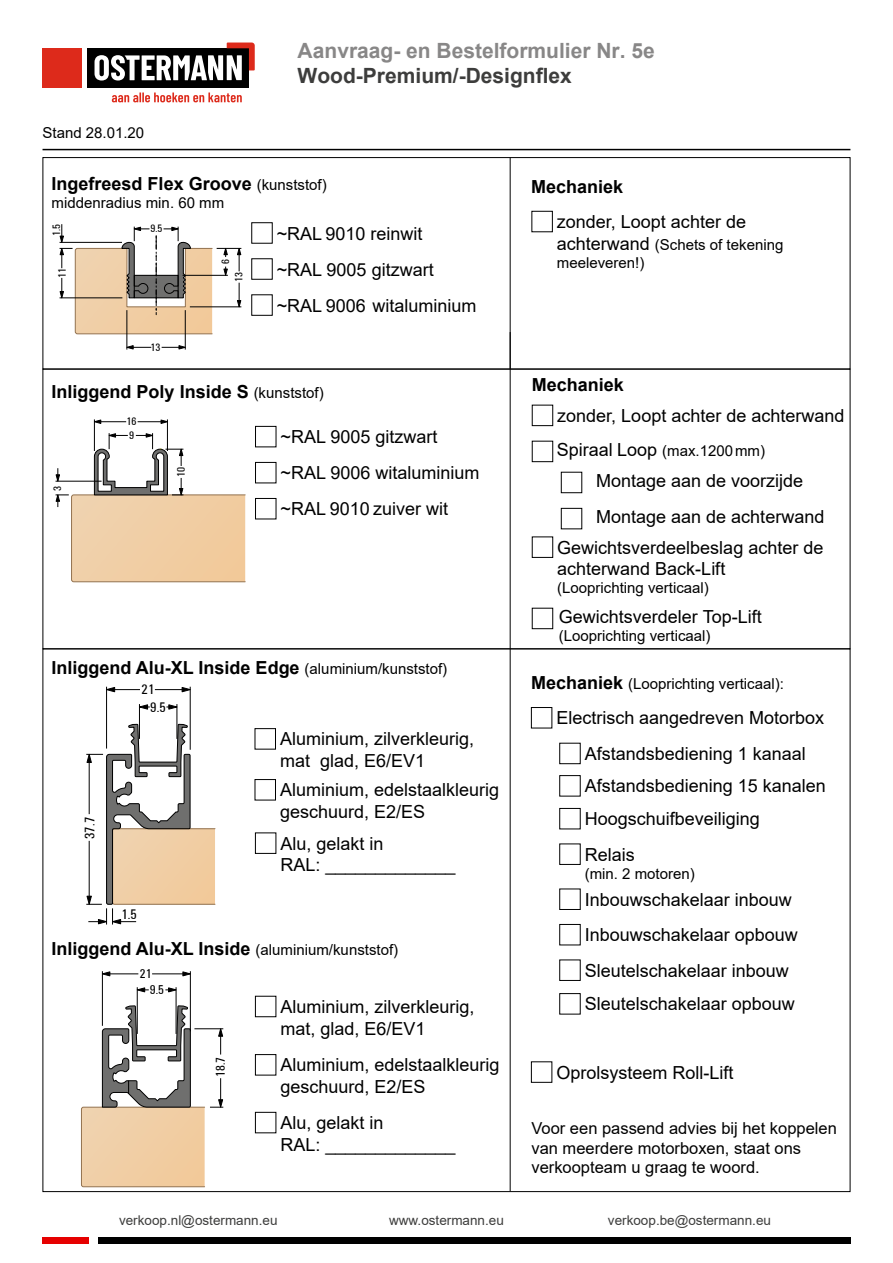
<style>
.page{position:relative;width:893px;height:1263px;background:#fff}
.page>*{position:absolute;margin:0;border:0;box-sizing:border-box;transform-origin:0 0}
.t1{font:700 21px "Arial";color:#888787}
.t2{font:700 21px "Arial";color:#3d3d3c}
.t3{font:18px/21.6px "Arial";color:#000}
.t4{font:700 18px "Arial";color:#000}
.t5{font:16.5px/19.8px "Arial";color:#000}
.t6{font:15px/18px "Arial";color:#000}
.t7{font:14.25px/17.4px "OSTERMANN Cond";color:#000}
.t8{font:13.5px "Arial";color:#3d3d3c}
.t9{font:13.2px/16px "OSTERMANN Cond";color:#000}
.t10{font:11.25px "OSTERMANN Cond";color:#000}
.t11{font:11.1px "OSTERMANN Cond";color:#000}
.s1{font-weight:400;font-size:15px}
.s2{font-size:18px}
.s3{font-weight:700;font-size:18px}
</style>
<div class="page">
<hr style="left:43px;top:149px;width:807px;height:1px;background:#000">
<div style="left:43px;top:1237px;width:46px;height:7px;background:#e60000"></div>
<div style="left:98px;top:1237px;width:752px;height:7px;background:#000"></div>
<svg style="left:112px;top:93px;width:130px;height:9px"></svg>
<div style="left:43px;top:48px;width:39px;height:39px;background:#dd2a1b"></div>
<div style="left:87px;top:48px;width:162px;height:39px;background:#000"></div>
<svg style="left:95px;top:43px;width:160px;height:38px"></svg>
<div style="left:255px;top:728px;width:21px;height:21px;border:1px solid #000"></div>
<div style="left:255px;top:779px;width:21px;height:21px;border:1px solid #000"></div>
<svg style="left:86px;top:686px;width:129px;height:238px"></svg>
<hr style="left:139px;top:704px;width:1px;height:35px;background:#000">
<hr style="left:177px;top:704px;width:1px;height:35px;background:#000">
<div style="left:255px;top:996px;width:21px;height:21px;border:1px solid #000"></div>
<div style="left:255px;top:1054px;width:21px;height:21px;border:1px solid #000"></div>
<svg style="left:81px;top:971px;width:142px;height:217px"></svg>
<hr style="left:137px;top:987px;width:1px;height:47px;background:#000">
<hr style="left:176px;top:987px;width:1px;height:47px;background:#000">
<hr style="left:510px;top:332px;width:1px;height:859px;background:#000">
<div style="left:255px;top:426px;width:21px;height:21px;border:1px solid #000"></div>
<div style="left:255px;top:462px;width:21px;height:21px;border:1px solid #000"></div>
<div style="left:255px;top:498px;width:21px;height:21px;border:1px solid #000"></div>
<div style="left:532px;top:405px;width:21px;height:21px;border:1px solid #000"></div>
<div style="left:532px;top:441px;width:21px;height:21px;border:1px solid #000"></div>
<div style="left:532px;top:608px;width:21px;height:21px;border:1px solid #000"></div>
<svg style="left:55px;top:433px;width:190px;height:150px"></svg>
<svg style="left:138px;top:419px;width:29px;height:5px"></svg>
<svg style="left:95px;top:419px;width:31px;height:5px"></svg>
<hr style="left:94px;top:419px;width:1px;height:32px;background:#000">
<hr style="left:167px;top:419px;width:1px;height:32px;background:#000">
<div style="left:532px;top:536px;width:21px;height:22px;border:1px solid #000"></div>
<div style="left:531px;top:707px;width:21px;height:21px;border:1px solid #000"></div>
<div style="left:559px;top:743px;width:22px;height:21px;border:1px solid #000"></div>
<div style="left:559px;top:808px;width:22px;height:21px;border:1px solid #000"></div>
<div style="left:559px;top:843px;width:22px;height:22px;border:1px solid #000"></div>
<div style="left:559px;top:888px;width:22px;height:22px;border:1px solid #000"></div>
<div style="left:559px;top:924px;width:22px;height:21px;border:1px solid #000"></div>
<div style="left:559px;top:959px;width:22px;height:22px;border:1px solid #000"></div>
<div style="left:531px;top:1061px;width:21px;height:22px;border:1px solid #000"></div>
<div style="left:559px;top:775px;width:22px;height:21px;border:1px solid #000"></div>
<div style="left:559px;top:993px;width:22px;height:21px;border:1px solid #000"></div>
<div style="left:43px;top:157px;width:807px;height:212px;border:1px solid #000"></div>
<hr style="left:510px;top:157px;width:1px;height:212px;background:#000">
<div style="left:251px;top:258px;width:22px;height:22px;border:1px solid #000"></div>
<div style="left:531px;top:211px;width:22px;height:21px;border:1px solid #000"></div>
<svg style="left:126px;top:345px;width:25px;height:5px"></svg>
<svg style="left:162px;top:345px;width:23px;height:5px"></svg>
<hr style="left:185px;top:310px;width:1px;height:40px;background:#000">
<hr style="left:127px;top:310px;width:1px;height:40px;background:#000">
<svg style="left:59px;top:224px;width:183px;height:111px"></svg>
<hr style="left:60px;top:242px;width:62px;height:1px;background:#000">
<div style="left:255px;top:832px;width:21px;height:22px;border:1px solid #000"></div>
<div style="left:255px;top:1112px;width:21px;height:21px;border:1px solid #000"></div>
<div style="left:561px;top:472px;width:21px;height:21px;border:1px solid #000"></div>
<div style="left:561px;top:508px;width:21px;height:21px;border:1px solid #000"></div>
<p class="t6" style="left:43px;top:124px;width:103px">Stand 28.01.20</p>
<p class="t1" style="left:298px;top:36px;width:359px">Aanvraag- en Bestelformulier Nr. 5e</p>
<p class="t2" style="left:298px;top:61px;width:276px">Wood-Premium/-Designflex</p>
<p class="t4" style="left:52px;top:171px;width:277px">Ingefreesd Flex Groove <span class="s1">(kunststof)</span></p>
<p class="t6" style="left:52px;top:193px;width:174px">middenradius min. 60 mm</p>
<p class="t11" style="left:50px;top:236px;width:13px;rotate:-90deg">1.5</p>
<p class="t11" style="left:56px;top:278px;width:11px;rotate:-90deg">11</p>
<p class="t11" style="left:150px;top:223px;width:13px">9.5</p>
<p class="t11" style="left:151px;top:341px;width:11px">13</p>
<p class="t11" style="left:219px;top:264px;width:6px;rotate:-90deg">6</p>
<p class="t11" style="left:233px;top:282px;width:11px;rotate:-90deg">13</p>
<p class="t3" style="left:277px;top:222px;width:147px">~RAL 9010 reinwit</p>
<p class="t3" style="left:277px;top:251px;width:201px;line-height:36.2px">~RAL 9005 gitzwart ~RAL 9006 witaluminium</p>
<p class="t4" style="left:52px;top:378px;width:274px">Inliggend Poly Inside S <span class="s1">(kunststof)</span></p>
<p class="t10" style="left:51px;top:491px;width:7px;rotate:-90deg">3</p>
<p class="t10" style="left:127px;top:415px;width:12px">16</p>
<p class="t10" style="left:129px;top:429px;width:7px">9</p>
<p class="t10" style="left:175px;top:477px;width:12px;rotate:-90deg">10</p>
<p class="t3" style="left:281px;top:426px;width:158px">~RAL 9005 gitzwart</p>
<p class="t3" style="left:281px;top:455px;width:200px;line-height:36.2px">~RAL 9006 witaluminium ~RAL 9010 zuiver wit</p>
<p class="t4" style="left:52px;top:655px;width:397px">Inliggend Alu-XL Inside Edge <span class="s1">(aluminium/kunststof)</span></p>
<p class="t7" style="left:150px;top:681px;width:17px;text-indent:-9px">21<br>9.5</p>
<p class="t7" style="left:81px;top:839px;width:23px;rotate:-90deg">37.7</p>
<p class="t7" style="left:121px;top:906px;width:17px">1.5</p>
<p class="t3" style="left:280px;top:728px;width:196px">Aluminium, zilverkleurig, mat glad, E6/EV1</p>
<p class="t3" style="left:280px;top:779px;width:221px">Aluminium, edelstaalkleurig geschuurd, E2/ES</p>
<p class="t3" style="left:280px;top:832px;width:177px">Alu, gelakt in<br>RAL: _____________</p>
<p class="t4" style="left:52px;top:936px;width:348px">Inliggend Alu-XL Inside <span class="s1">(aluminium/kunststof)</span></p>
<p class="t9" style="left:150px;top:966px;width:16px;text-indent:-10px">21<br>9.5</p>
<p class="t9" style="left:213px;top:1077px;width:22px;rotate:-90deg">18.7</p>
<p class="t3" style="left:280px;top:996px;width:196px">Aluminium, zilverkleurig, mat, glad, E6/EV1</p>
<p class="t3" style="left:280px;top:1054px;width:221px">Aluminium, edelstaalkleurig geschuurd, E2/ES</p>
<p class="t3" style="left:280px;top:1112px;width:177px">Alu, gelakt in<br>RAL: _____________</p>
<p class="t4" style="left:531px;top:174px;width:94px">Mechaniek</p>
<p class="t3" style="left:557px;top:211px;width:191px">zonder, Loopt achter de</p>
<p class="t6" style="left:557px;top:235px;width:228px"><span class="s2">achterwand</span> (Schets of tekening meeleveren!)</p>
<p class="t4" style="left:532px;top:372px;width:94px">Mechaniek</p>
<p class="t3" style="left:557px;top:405px;width:289px">zonder, Loopt achter de achterwand</p>
<p class="t6" style="left:557px;top:441px;width:210px"><span class="s2">Spiraal Loop</span> (max.1200 mm)</p>
<p class="t3" style="left:596px;top:462px;width:230px;line-height:36.2px">Montage aan de voorzijde<br>Montage aan de achterwand</p>
<p class="t3" style="left:557px;top:537px;width:268px">Gewichtsverdeelbeslag achter de achterwand Back-Lift</p>
<p class="t6" style="left:557px;top:579px;width:153px">(Looprichting verticaal)</p>
<p class="t3" style="left:559px;top:606px;width:204px">Gewichtsverdeler Top-Lift</p>
<p class="t6" style="left:559px;top:627px;width:153px">(Looprichting verticaal)</p>
<p class="t6" style="left:531px;top:674px;width:254px"><span class="s3">Mechaniek</span> (Looprichting verticaal):</p>
<p class="t3" style="left:556px;top:700px;width:269px;line-height:35.7px;text-align:center">Electrisch aangedreven Motorbox<br>Afstandsbediening 1 kanaal</p>
<p class="t3" style="left:585px;top:775px;width:243px">Afstandsbediening 15 kanalen</p>
<p class="t3" style="left:585px;top:808px;width:177px">Hoogschuifbeveiliging</p>
<p class="t3" style="left:585px;top:843px;width:52px">Relais</p>
<p class="t6" style="left:585px;top:864px;width:112px">(min. 2 motoren)</p>
<p class="t3" style="left:585px;top:881px;width:215px;line-height:35.5px">Inbouwschakelaar inbouw<br>Inbouwschakelaar opbouw<br>Sleutelschakelaar inbouw</p>
<p class="t3" style="left:585px;top:993px;width:212px">Sleutelschakelaar opbouw</p>
<p class="t3" style="left:556px;top:1061px;width:179px">Oprolsysteem Roll-Lift</p>
<p class="t5" style="left:531px;top:1118px;width:307px">Voor een passend advies bij het koppelen van meerdere motorboxen, staat ons verkoopteam u graag te woord.</p>
<p class="t8" style="left:119px;top:1211px;width:160px">verkoop.nl@ostermann.eu</p>
<p class="t8" style="left:389px;top:1211px;width:116px">www.ostermann.eu</p>
<p class="t8" style="left:608px;top:1211px;width:165px">verkoop.be@ostermann.eu</p>
</div>
